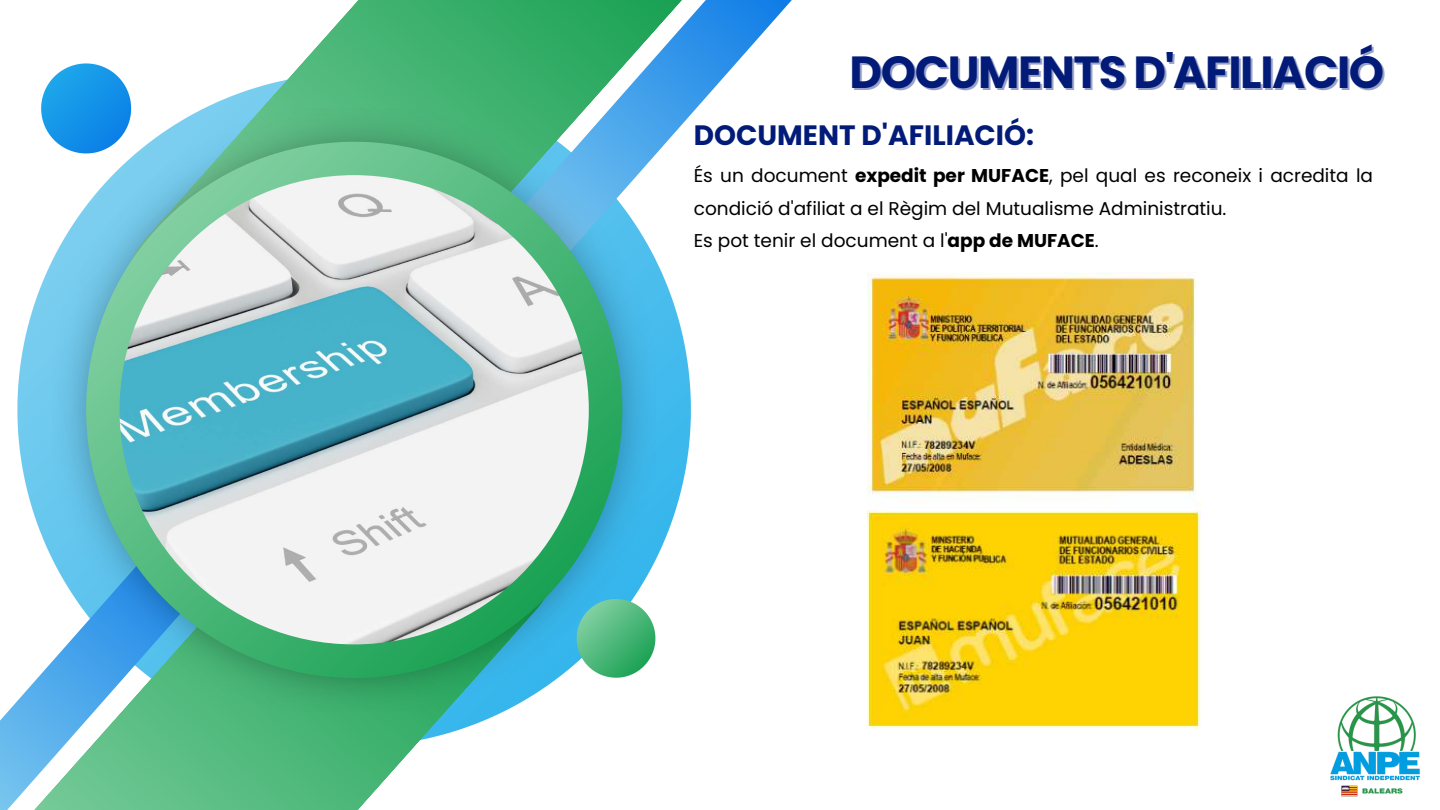
<style>
.page{position:relative;width:1440px;height:810px;background:#fff}
.page>*{position:absolute;margin:0;border:0;box-sizing:border-box;transform-origin:0 0}
.t1{font:700 45px "Poppins";letter-spacing:-.03em;color:#021b79}
.t2{font:700 28px "Poppins";color:#021b79}
.t3{font:18.5px/32.2px "Poppins";color:#000}
.s1{font-weight:700}
</style>
<div class="page">
<svg style="left:21px;top:259px;width:661px;height:300px"></svg>
<svg style="left:131px;top:0;width:560px;height:487px"></svg>
<svg style="left:17px;top:360px;width:488px;height:450px"></svg>
<svg style="left:477px;top:0;width:315px;height:302px"></svg>
<svg style="left:0;top:495px;width:247px;height:315px"></svg>
<img style="left:53px;top:108px;width:603px;height:603px">
<svg style="left:86px;top:142px;width:536px;height:536px;background:#51b6a5"></svg>
<svg style="left:41px;top:63px;width:90px;height:90px"></svg>
<svg style="left:577px;top:599px;width:78px;height:79px;background:#67c295"></svg>
<img style="left:1330px;top:696px;width:90px;height:101px">
<img style="left:120px;top:175px;width:469px;height:469px;border-radius:50%">
<img style="left:867px;top:273px;width:333px;height:456px">
<h1 class="t1" style="left:850px;top:41px;width:536px">DOCUMENTS D'AFILIACIÓ</h1>
<h2 class="t2" style="left:694px;top:116px;width:342px">DOCUMENT D'AFILIACIÓ:</h2>
<p class="t3" style="left:694px;top:160px;width:681px">És un document <span class="s1">expedit per MUFACE</span>, pel qual es reconeix i acredita la condició d'afiliat a el Règim del Mutualisme Administratiu.<br>Es pot tenir el document a l'<span class="s1">app de MUFACE</span>.</p>
</div>
